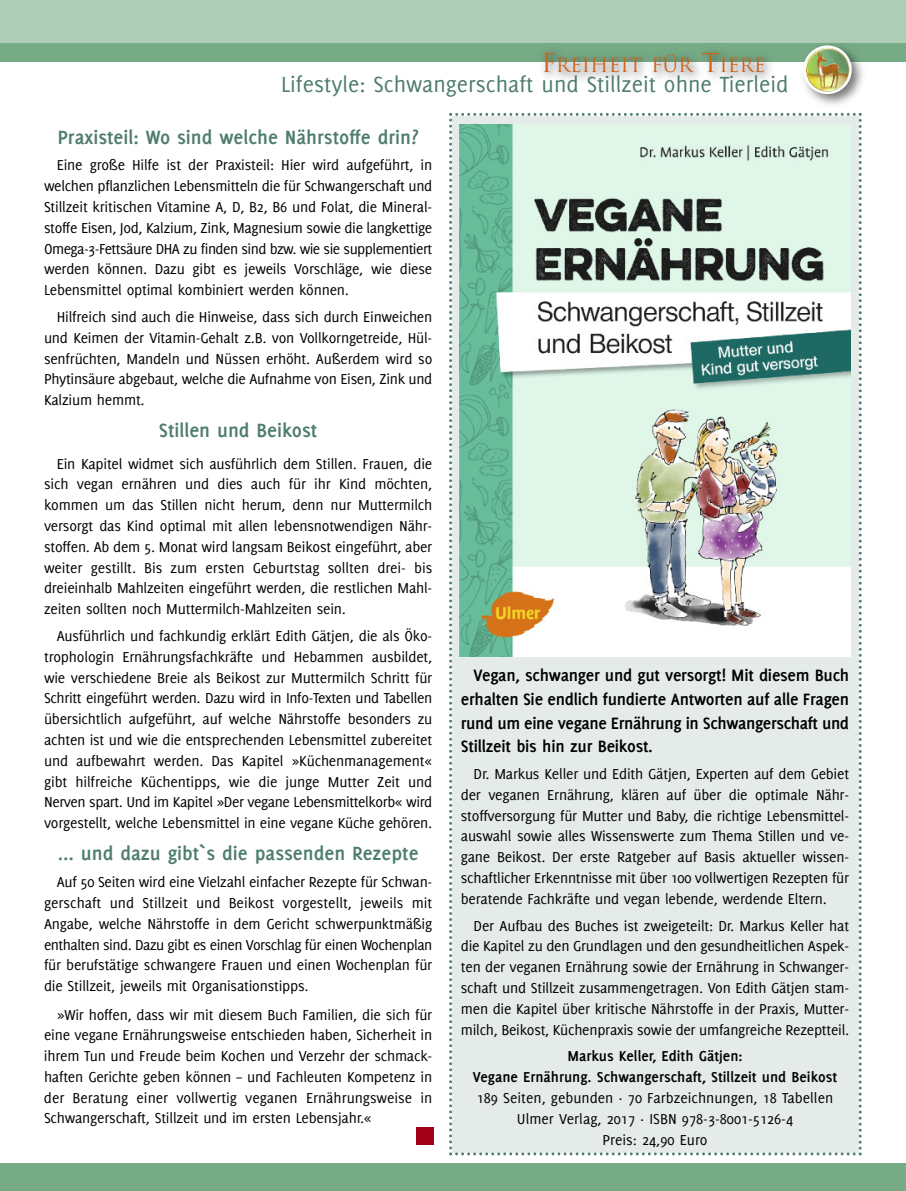
<style>
.page{position:relative;width:906px;height:1191px;background:#fff}
.page>*{position:absolute;margin:0;border:0;box-sizing:border-box;transform-origin:0 0}
.t1{font:24px "Delicious";color:#4e7c6f}
.t2{font:700 21px "Delicious";color:#4e7c6f}
.t3{font:19.2px "Trajan";color:#cb621a}
.t4{font:700 18px/23.7px "Delicious";letter-spacing:-.015em;color:#000;text-align:justify}
.t5{font:15.75px/20.9px "Delicious";letter-spacing:-.015em;color:#000;text-align:justify}
.t6{font:700 15.75px/20.9px "Delicious";color:#000;text-align:center}
.s1{font-size:25.5px}
</style>
<div class="page">
<div style="left:0;top:0;width:906px;height:44px;background:#adcdb6"></div>
<div style="left:0;top:43px;width:906px;height:18px;background:#76ab86"></div>
<div style="left:0;top:1163px;width:906px;height:28px;background:#76ab86"></div>
<img style="left:495px;top:51px;width:301px;height:29px">
<img style="left:796px;top:52px;width:74px;height:61px">
<img style="left:803px;top:45px;width:48px;height:49px">
<div style="left:449px;top:113px;width:412px;height:1042px;background:#e4ebe9"></div>
<img style="left:459px;top:124px;width:391px;height:533px">
<div style="left:417px;top:1127px;width:17px;height:17px;background:#a10016"></div>
<p class="t3" style="left:541px;top:54px;width:226px"><span class="s1">F</span>REIHEIT FÜR <span class="s1">T</span>IERE</p>
<h1 class="t1" style="left:281px;top:76px;width:509px">Lifestyle: Schwangerschaft und Stillzeit ohne Tierleid</h1>
<h2 class="t2" style="left:58px;top:129px;width:362px">Praxisteil: Wo sind welche Nährstoffe drin?</h2>
<p class="t5" style="left:44px;top:156px;width:390px;text-indent:13px">Eine große Hilfe ist der Praxisteil: Hier wird aufgeführt, in welchen pflanzlichen Lebensmitteln die für Schwangerschaft und Stillzeit kritischen Vitamine A, D, B2, B6 und Folat, die Mineral&shy;stoffe Eisen, Jod, Kalzium, Zink, Magnesium sowie die langkettige Omega-3-Fettsäure DHA zu finden sind bzw. wie sie supplementiert werden können. Dazu gibt es jeweils Vorschläge, wie diese Lebensmittel optimal kombiniert werden können.</p>
<p class="t5" style="left:44px;top:307px;width:390px;text-indent:13px">Hilfreich sind auch die Hinweise, dass sich durch Einweichen und Keimen der Vitamin-Gehalt z.B. von Vollkorngetreide, Hül&shy;senfrüchten, Mandeln und Nüssen erhöht. Außerdem wird so Phytinsäure abgebaut, welche die Aufnahme von Eisen, Zink und Kalzium hemmt.</p>
<h2 class="t2" style="left:159px;top:423px;width:160px">Stillen und Beikost</h2>
<p class="t5" style="left:44px;top:454px;width:390px;text-indent:13px">Ein Kapitel widmet sich ausführlich dem Stillen. Frauen, die sich vegan ernähren und dies auch für ihr Kind möchten, kommen um das Stillen nicht herum, denn nur Muttermilch versorgt das Kind optimal mit allen lebensnotwendigen Nähr&shy;stoffen. Ab dem 5. Monat wird langsam Beikost eingeführt, aber weiter gestillt. Bis zum ersten Geburtstag sollten drei- bis dreieinhalb Mahlzeiten eingeführt werden, die restlichen Mahl&shy;zeiten sollten noch Muttermilch-Mahlzeiten sein.</p>
<p class="t5" style="left:44px;top:626px;width:390px;text-indent:13px">Ausführlich und fachkundig erklärt Edith Gätjen, die als Öko&shy;trophologin Ernährungsfachkräfte und Hebammen ausbildet, wie verschiedene Breie als Beikost zur Muttermilch Schritt für Schritt eingeführt werden. Dazu wird in Info-Texten und Tabellen übersichtlich aufgeführt, auf welche Nährstoffe besonders zu achten ist und wie die entsprechenden Lebensmittel zubereitet und aufbewahrt werden. Das Kapitel »Küchenmanagement« gibt hilfreiche Küchentipps, wie die junge Mutter Zeit und Nerven spart. Und im Kapitel »Der vegane Lebensmittelkorb« wird vorgestellt, welche Lebensmittel in eine vegane Küche gehören.</p>
<h2 class="t2" style="left:58px;top:846px;width:362px">... und dazu gibt`s die passenden Rezepte</h2>
<p class="t5" style="left:44px;top:872px;width:390px;text-indent:13px">Auf 50 Seiten wird eine Vielzahl einfacher Rezepte für Schwan&shy;gerschaft und Stillzeit und Beikost vorgestellt, jeweils mit Angabe, welche Nährstoffe in dem Gericht schwerpunktmäßig enthalten sind. Dazu gibt es einen Vorschlag für einen Wochenplan für berufstätige schwangere Frauen und einen Wochenplan für die Stillzeit, jeweils mit Organisationstipps.</p>
<p class="t5" style="left:44px;top:1005px;width:390px;text-indent:13px">»Wir hoffen, dass wir mit diesem Buch Familien, die sich für eine vegane Ernährungsweise entschieden haben, Sicherheit in ihrem Tun und Freude beim Kochen und Verzehr der schmack&shy;haften Gerichte geben können – und Fachleuten Kompetenz in der Beratung einer vollwertig veganen Ernährungsweise in Schwangerschaft, Stillzeit und im ersten Lebensjahr.«</p>
<p class="t4" style="left:461px;top:664px;width:390px;text-indent:13px">Vegan, schwanger und gut versorgt! Mit diesem Buch erhalten Sie endlich fundierte Antworten auf alle Fragen rund um eine vegane Ernährung in Schwangerschaft und Stillzeit bis hin zur Beikost.</p>
<p class="t5" style="left:461px;top:764px;width:390px;text-indent:13px">Dr. Markus Keller und Edith Gätjen, Experten auf dem Gebiet der veganen Ernährung, klären auf über die optimale Nähr&shy;stoffversorgung für Mutter und Baby, die richtige Lebensmittel&shy;auswahl sowie alles Wissenswerte zum Thema Stillen und ve&shy;gane Beikost. Der erste Ratgeber auf Basis aktueller wissen&shy;schaftlicher Erkenntnisse mit über 100 vollwertigen Rezepten für beratende Fachkräfte und vegan lebende, werdende Eltern.</p>
<p class="t5" style="left:461px;top:916px;width:390px;text-indent:13px">Der Aufbau des Buches ist zweigeteilt: Dr. Markus Keller hat die Kapitel zu den Grundlagen und den gesundheitlichen Aspek&shy;ten der veganen Ernährung sowie der Ernährung in Schwanger&shy;schaft und Stillzeit zusammengetragen. Von Edith Gätjen stam&shy;men die Kapitel über kritische Nährstoffe in der Praxis, Mutter&shy;milch, Beikost, Küchenpraxis sowie der umfangreiche Rezeptteil.</p>
<p class="t6" style="left:473px;top:1047px;width:366px">Markus Keller, Edith Gätjen:<br>Vegane Ernährung. Schwangerschaft, Stillzeit und Beikost</p>
<p class="t5" style="left:477px;top:1088px;width:358px;text-align:center">189 Seiten, gebunden · 70 Farbzeichnungen, 18 Tabellen<br>Ulmer Verlag, 2017 · ISBN 978-3-8001-5126-4<br>Preis: 24,90 Euro</p>
</div>
